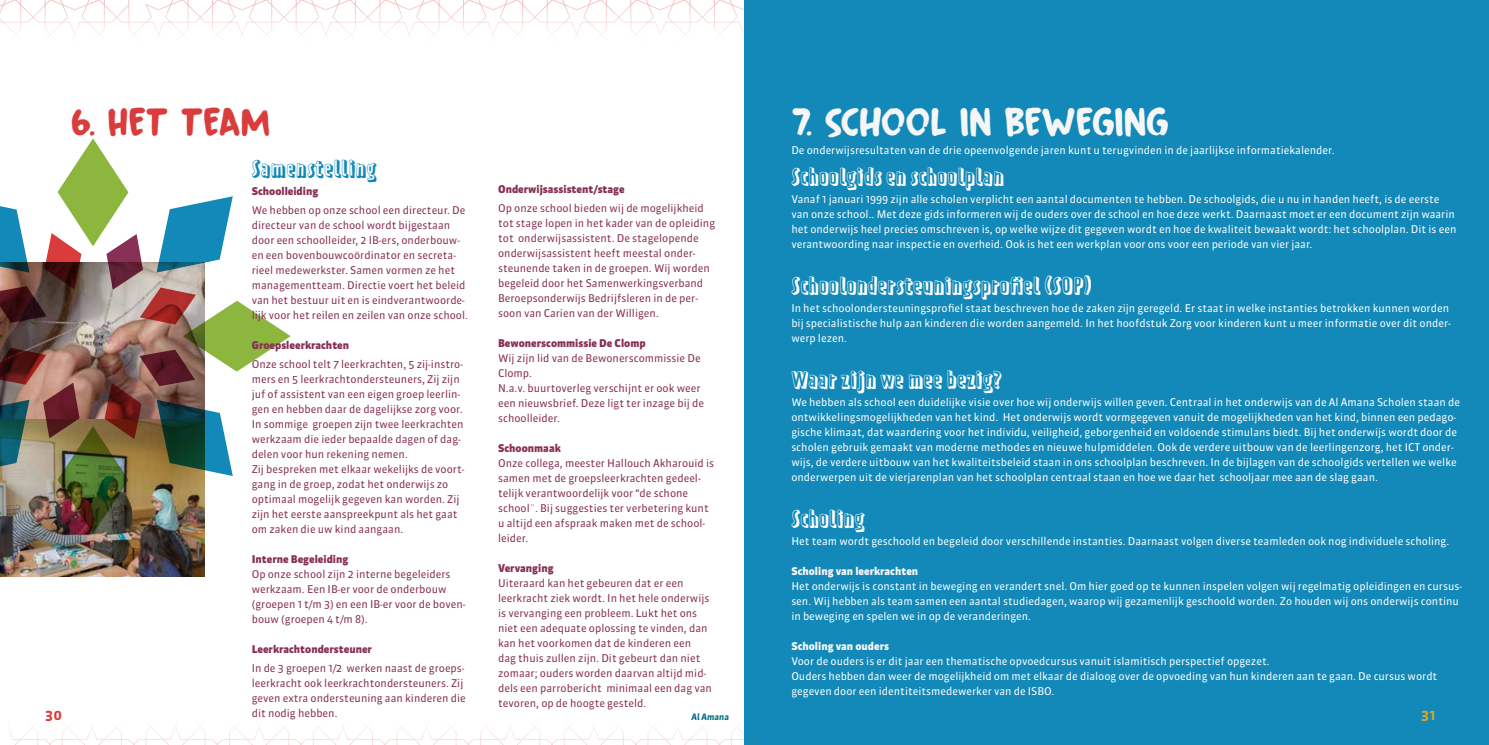
<style>
.page{position:relative;width:1489px;height:745px;background:#fff}
.page>*{position:absolute;margin:0;border:0;box-sizing:border-box;transform-origin:0 0}
.t1{font:40px "Fingerfood";letter-spacing:-.015em;color:#f6f6f6}
.t2{font:40px "Fingerfood";letter-spacing:-.01em;color:#da3b3b}
.t3{font:21.25px "Prater Block One";color:#fff}
.t4{font:21.25px "Prater Block One";color:#1289b9}
.t5{font:700 13.75px "Sanuk";color:#da3b3b}
.t6{font:700 13.75px "Sanuk";color:#dda527}
.t7{font:10.62px/15px "Sanuk";color:#fff}
.t8{font:10.62px/15px "Sanuk";color:#872f54}
.t9{font:900 10.62px "Sanuk";color:#872f54}
.t10{font:900 10.62px "Sanuk";color:#f6f6f6}
.t11{font:italic 700 8.75px "Sanuk";color:#006e84}
</style>
<div class="page">
<div style="left:744px;top:0;width:744px;height:744px;background:#1289b9"></div>
<img style="left:0;top:533px;width:205px;height:43px">
<img style="left:0;top:138px;width:291px;height:395px">
<svg style="left:0;top:0;width:744px;height:36px"></svg>
<svg style="left:8px;top:726px;width:753px;height:18px"></svg>
<h1 class="t1" style="left:791px;top:98px;width:379px">7. SCHOOL IN BEWEGING</h1>
<p class="t7" style="left:791px;top:143px;width:544px">De onderwijsresultaten van de drie opeenvolgende jaren kunt u terugvinden in de jaarlijkse informatiekalender.</p>
<h2 class="t3" style="left:791px;top:163px;width:214px">Schoolgids en schoolplan</h2>
<p class="t7" style="left:791px;top:192px;width:666px">Vanaf 1 januari 1999 zijn alle scholen verplicht een aantal documenten te hebben. De schoolgids, die u nu in handen heeft, is de eerste van onze school.. Met deze gids informeren wij de ouders over de school en hoe deze werkt. Daarnaast moet er een document zijn waarin het onderwijs heel precies omschreven is, op welke wijze dit gegeven wordt en hoe de kwaliteit bewaakt wordt: het schoolplan. Dit is een verantwoording naar inspectie en overheid. Ook is het een werkplan voor ons voor een periode van vier jaar.</p>
<h2 class="t3" style="left:791px;top:272px;width:302px">Schoolondersteuningsprofiel (SOP)</h2>
<p class="t7" style="left:791px;top:300px;width:661px">In het schoolondersteuningsprofiel staat beschreven hoe de zaken zijn geregeld. Er staat in welke instanties betrokken kunnen worden bij specialistische hulp aan kinderen die worden aangemeld. In het hoofdstuk Zorg voor kinderen kunt u meer informatie over dit onder&shy;werp lezen.</p>
<h2 class="t3" style="left:791px;top:365px;width:212px">Waar zijn we mee bezig?</h2>
<p class="t7" style="left:791px;top:394px;width:670px">We hebben als school een duidelijke visie over hoe wij onderwijs willen geven. Centraal in het onderwijs van de Al Amana Scholen staan de ontwikkelingsmogelijkheden van het kind. Het onderwijs wordt vormgegeven vanuit de mogelijkheden van het kind, binnen een pedago&shy;gische klimaat, dat waardering voor het individu, veiligheid, geborgenheid en voldoende stimulans biedt. Bij het onderwijs wordt door de scholen gebruik gemaakt van moderne methodes en nieuwe hulpmiddelen. Ook de verdere uitbouw van de leerlingenzorg, het ICT onder&shy;wijs, de verdere uitbouw van het kwaliteitsbeleid staan in ons schoolplan beschreven. In de bijlagen van de schoolgids vertellen we welke onderwerpen uit de vierjarenplan van het schoolplan centraal staan en hoe we daar het schooljaar mee aan de slag gaan.</p>
<h2 class="t3" style="left:791px;top:504px;width:75px">Scholing</h2>
<p class="t7" style="left:791px;top:533px;width:659px">Het team wordt geschoold en begeleid door verschillende instanties. Daarnaast volgen diverse teamleden ook nog individuele scholing.</p>
<p class="t10" style="left:791px;top:564px;width:128px">Scholing van leerkrachten</p>
<p class="t7" style="left:791px;top:578px;width:672px">Het onderwijs is constant in beweging en verandert snel. Om hier goed op te kunnen inspelen volgen wij regelmatig opleidingen en cursus&shy;sen. Wij hebben als team samen een aantal studiedagen, waarop wij gezamenlijk geschoold worden. Zo houden wij ons onderwijs continu in beweging en spelen we in op de veranderingen.</p>
<p class="t10" style="left:791px;top:639px;width:99px">Scholing van ouders</p>
<p class="t7" style="left:791px;top:653px;width:647px">Voor de ouders is er dit jaar een thematische opvoedcursus vanuit islamitisch perspectief opgezet.<br>Ouders hebben dan weer de mogelijkheid om met elkaar de dialoog over de opvoeding van hun kinderen aan te gaan. De cursus wordt gegeven door een identiteitsmedewerker van de ISBO.</p>
<h1 class="t2" style="left:71px;top:98px;width:201px">6. HET TEAM</h1>
<h2 class="t4" style="left:252px;top:155px;width:127px">Samenstelling</h2>
<p class="t9" style="left:252px;top:184px;width:68px">Schoolleiding</p>
<p class="t8" style="left:252px;top:202px;width:218px">We hebben op onze school een directeur. De directeur van de school wordt bijgestaan door een schoolleider, 2 IB-ers, onderbouw&shy;en een bovenbouwcoördinator en secreta&shy;rieel medewerkster. Samen vormen ze het managementteam. Directie voert het beleid van het bestuur uit en is eindverantwoorde&shy;lijk voor het reilen en zeilen van onze school.</p>
<p class="t9" style="left:252px;top:338px;width:99px">Groepsleerkrachten</p>
<p class="t8" style="left:252px;top:356px;width:214px">Onze school telt 7 leerkrachten, 5 zij-instro&shy;mers en 5 leerkrachtondersteuners, Zij zijn juf of assistent van een eigen groep leerlin&shy;gen en hebben daar de dagelijkse zorg voor.<br>In sommige groepen zijn twee leerkrachten werkzaam die ieder bepaalde dagen of dag&shy;delen voor hun rekening nemen.<br>Zij bespreken met elkaar wekelijks de voort&shy;gang in de groep, zodat het onderwijs zo optimaal mogelijk gegeven kan worden. Zij zijn het eerste aanspreekpunt als het gaat om zaken die uw kind aangaan.</p>
<p class="t9" style="left:252px;top:552px;width:98px">Interne Begeleiding</p>
<p class="t8" style="left:252px;top:566px;width:215px">Op onze school zijn 2 interne begeleiders werkzaam. Een IB-er voor de onderbouw (groepen 1 t/m 3) en een IB-er voor de boven&shy;bouw (groepen 4 t/m 8).</p>
<p class="t9" style="left:252px;top:642px;width:122px">Leerkrachtondersteuner</p>
<p class="t8" style="left:252px;top:660px;width:215px">In de 3 groepen 1/2 werken naast de groeps&shy;leerkracht ook leerkrachtondersteuners. Zij geven extra ondersteuning aan kinderen die dit nodig hebben.</p>
<p class="t9" style="left:498px;top:182px;width:128px">Onderwijsassistent/stage</p>
<p class="t8" style="left:498px;top:200px;width:218px">Op onze school bieden wij de mogelijkheid tot stage lopen in het kader van de opleiding tot onderwijsassistent. De stagelopende onderwijsassistent heeft meestal onder&shy;steunende taken in de groepen. Wij worden begeleid door het Samenwerkingsverband Beroepsonderwijs Bedrijfsleren in de per&shy;soon van Carien van der Willigen.</p>
<p class="t9" style="left:498px;top:336px;width:149px">Bewonerscommissie De Clomp</p>
<p class="t8" style="left:498px;top:350px;width:207px">Wij zijn lid van de Bewonerscommissie De<br>Clomp.<br>N.a.v. buurtoverleg verschijnt er ook weer een nieuwsbrief. Deze ligt ter inzage bij de schoolleider.</p>
<p class="t9" style="left:498px;top:441px;width:64px">Schoonmaak</p>
<p class="t8" style="left:498px;top:455px;width:217px">Onze collega, meester Hallouch Akharouid is samen met de groepsleerkrachten gedeel&shy;telijk verantwoordelijk voor “de schone school¨. Bij suggesties ter verbetering kunt u altijd een afspraak maken met de school&shy;leider.</p>
<p class="t9" style="left:498px;top:561px;width:57px">Vervanging</p>
<p class="t8" style="left:498px;top:575px;width:215px">Uiteraard kan het gebeuren dat er een leerkracht ziek wordt. In het hele onderwijs is vervanging een probleem. Lukt het ons niet een adequate oplossing te vinden, dan kan het voorkomen dat de kinderen een<br>dag thuis zullen zijn. Dit gebeurt dan niet zomaar; ouders worden daarvan altijd mid&shy;dels een parrobericht minimaal een dag van tevoren, op de hoogte gesteld.</p>
<p class="t5" style="left:45px;top:705px;width:18px">30</p>
<p class="t11" style="left:691px;top:711px;width:39px">Al Amana</p>
<p class="t6" style="left:1421px;top:705px;width:16px">31</p>
</div>
